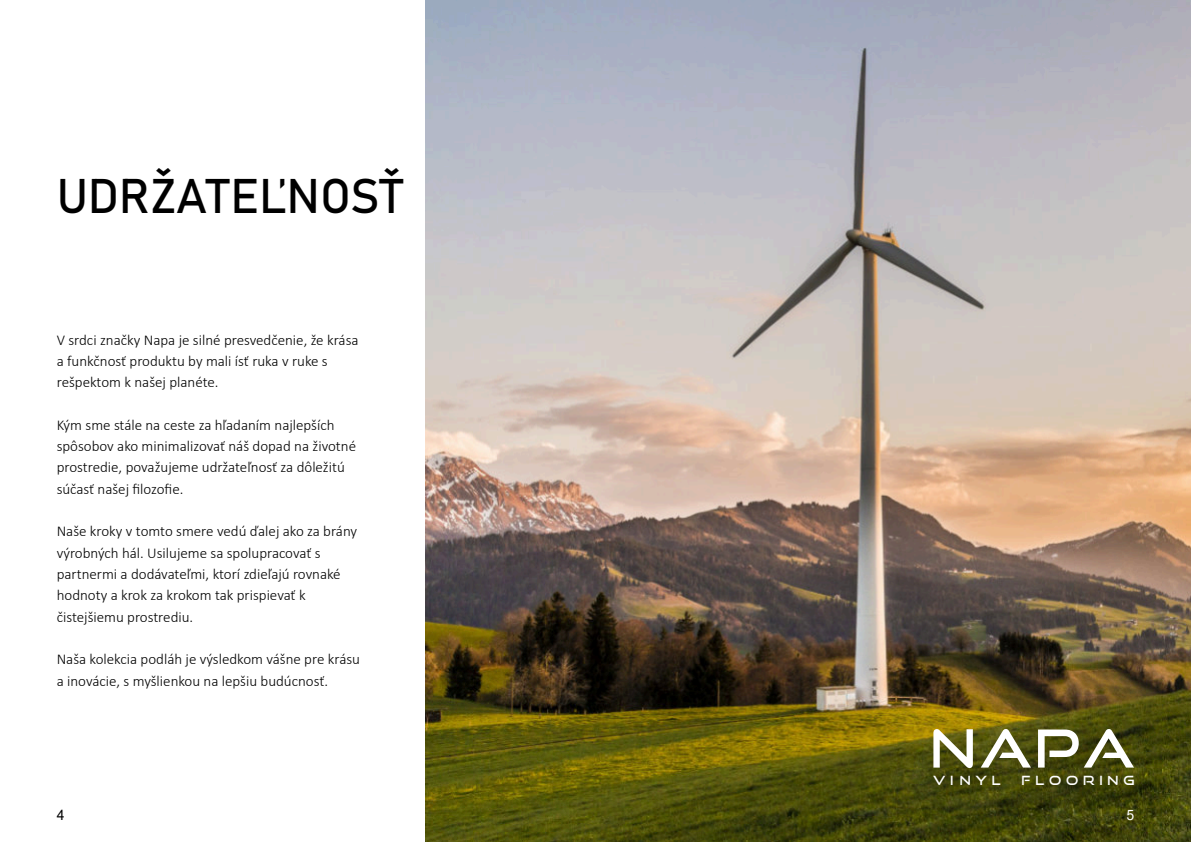
<style>
.page{position:relative;width:1191px;height:842px;background:#fff}
.page>*{position:absolute;margin:0;border:0;box-sizing:border-box;transform-origin:0 0}
.t1{font:52.4px "Good Times Rg";color:#fff}
.t2{font:48px "Bahnschrift";color:#000}
.t3{font:300 15px/21.3px "Calibri";color:#000}
.t4{font:14px "Arial Nova";color:#000}
.t5{font:14px "Arial Nova";color:#fff}
.t6{font:12.6px "Good Times Rg";letter-spacing:.385em;color:#fff}
</style>
<div class="page">
<img style="left:425px;top:0;width:766px;height:842px">
<h2 class="t2" style="left:57px;top:159px;width:348px">UDRŽATEĽNOSŤ</h2>
<p class="t3" style="left:57px;top:329px;width:303px">V srdci značky Napa je silné presvedčenie, že krása a funkčnosť produktu by mali ísť ruka v ruke s rešpektom k našej planéte.</p>
<p class="t3" style="left:57px;top:414px;width:301px">Kým sme stále na ceste za hľadaním najlepších spôsobov ako minimalizovať náš dopad na životné prostredie, považujeme udržateľnosť za dôležitú súčasť našej filozofie.</p>
<p class="t3" style="left:57px;top:521px;width:302px">Naše kroky v tomto smere vedú ďalej ako za brány výrobných hál. Usilujeme sa spolupracovať s partnermi a dodávateľmi, ktorí zdieľajú rovnaké hodnoty a krok za krokom tak prispievať k čistejšiemu prostrediu.</p>
<p class="t3" style="left:57px;top:648px;width:305px">Naša kolekcia podláh je výsledkom vášne pre krásu a inovácie, s myšlienkou na lepšiu budúcnosť.</p>
<h1 class="t1" style="left:930px;top:716px;width:206px">NA A</h1>
<p class="t6" style="left:933px;top:773px;width:69px">VI NYL</p>
<p class="t6" style="left:1021px;top:773px;width:114px">FLOORING</p>
<h1 class="t1" style="left:1034px;top:716px;width:47px">P</h1>
<p class="t4" style="left:57px;top:807px;width:9px">4</p>
<p class="t5" style="left:1126px;top:807px;width:9px">5</p>
</div>
